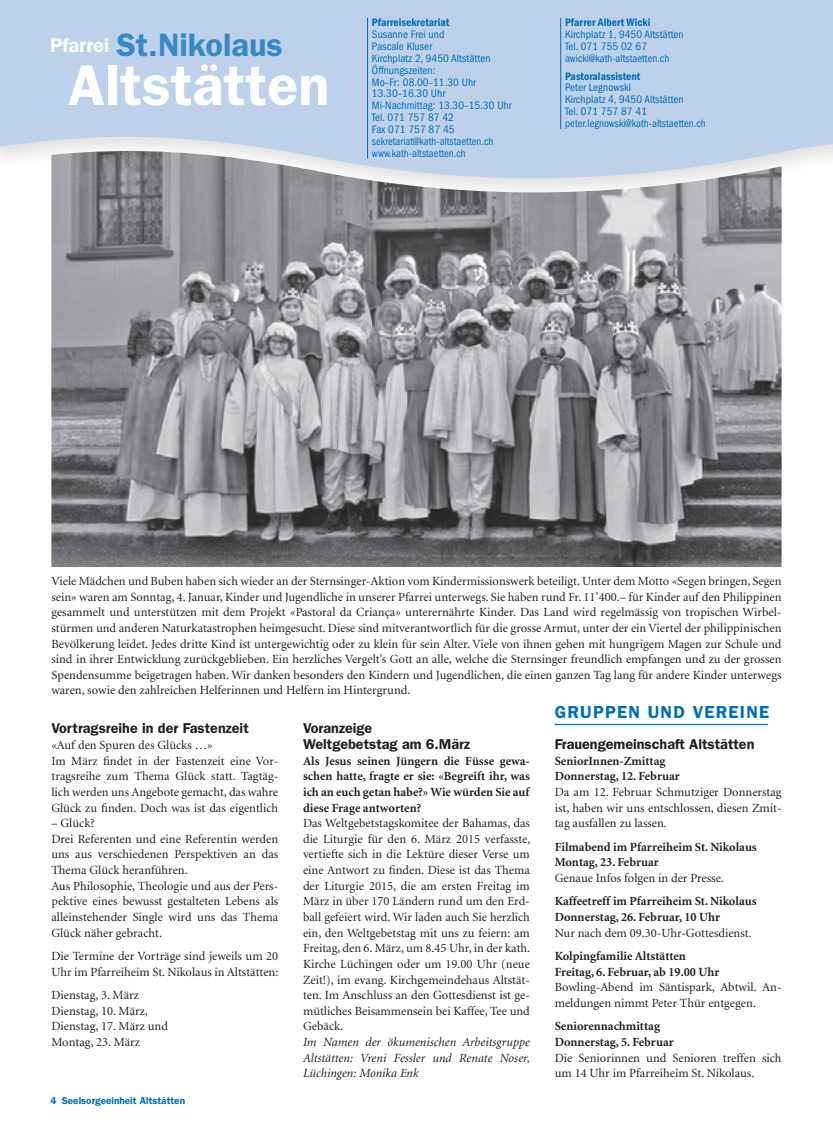
<style>
.page{position:relative;width:833px;height:1134px;background:#fff}
.page>*{position:absolute;margin:0;border:0;box-sizing:border-box;transform-origin:0 0}
.t1{font:600 57.5px "Franklin Gothic LT";color:#fff}
.t2{font:600 32.5px "Franklin Gothic LT";color:#3689c5}
.t3{font:600 17.5px "Franklin Gothic LT";letter-spacing:.07em;color:#006eb6}
.t4{font:600 14.38px/15.6px "Franklin Gothic LT";color:#231f20}
.t5{font:12.5px/15.6px "Minion LT";color:#231f20}
.t6{font:700 12.5px/15.6px "Minion LT";color:#231f20}
.t7{font:italic 12.5px/15.6px "Minion LT";color:#231f20;text-align:justify}
.t8{font:condensed 11.25px/11.9px "Franklin Gothic LT";letter-spacing:.005em;color:#006eb6}
.t9{font:600 condensed 11.25px "Franklin Gothic LT";letter-spacing:.005em;color:#006eb6}
.t10{font:600 10px "Franklin Gothic LT";color:#006eb6}
.s1{font-size:20px;color:#fff}
</style>
<div class="page">
<div style="left:0;top:0;width:833px;height:200px;background:#bed1ea"></div>
<hr style="left:560px;top:18px;width:1px;height:111px;background:#006eb6">
<hr style="left:367px;top:18px;width:1px;height:141px;background:#006eb6">
<hr style="left:555px;top:724px;width:213px;height:1px;background:#006eb6">
<img style="left:51px;top:151px;width:730px;height:416px">
<h2 class="t2" style="left:50px;top:26px;width:234px"><span class="s1">Pfarrei</span> St.Nikolaus</h2>
<h1 class="t1" style="left:68px;top:51px;width:263px">Altstätten</h1>
<p class="t9" style="left:372px;top:16px;width:79px">Pfarreisekretariat</p>
<p class="t8" style="left:372px;top:28px;width:141px">Susanne Frei und<br>Pascale Kluser<br>Kirchplatz 2, 9450 Altstätten<br>Öffnungszeiten:<br>Mo–Fr: 08.00–11.30 Uhr<br>13.30–16.30 Uhr<br>Mi-Nachmittag: 13.30–15.30 Uhr<br>Tel. 071 757 87 42<br>Fax 071 757 87 45 sekretariat@kath-altstaetten.ch www.kath-altstaetten.ch</p>
<p class="t9" style="left:565px;top:16px;width:87px">Pfarrer Albert Wicki</p>
<p class="t8" style="left:565px;top:28px;width:120px">Kirchplatz 1, 9450 Altstätten<br>Tel. 071 755 02 67 awicki@kath-altstaetten.ch</p>
<p class="t9" style="left:565px;top:69px;width:77px">Pastoralassistent</p>
<p class="t8" style="left:565px;top:82px;width:142px">Peter Legnowski<br>Kirchplatz 4, 9450 Altstätten<br>Tel. 071 757 87 41 peter.legnowski@kath-altstaetten.ch</p>
<p class="t5" style="left:51px;top:574px;width:732px">Viele Mädchen und Buben haben sich wieder an der Sternsinger-Aktion vom Kindermissionswerk beteiligt. Unter dem Motto «Segen bringen, Segen sein» waren am Sonntag, 4. Januar, Kinder und Jugendliche in unserer Pfarrei unterwegs. Sie haben rund Fr. 11’400.– für Kinder auf den Philippinen gesammelt und unterstützen mit dem Projekt «Pastoral da Criança» unterernährte Kinder. Das Land wird regelmässig von tropischen Wirbel&shy;stürmen und anderen Naturkatastrophen heimgesucht. Diese sind mitverantwortlich für die grosse Armut, unter der ein Viertel der philippinischen Bevölkerung leidet. Jedes dritte Kind ist untergewichtig oder zu klein für sein Alter. Viele von ihnen gehen mit hungrigem Magen zur Schule und sind in ihrer Entwicklung zurückgeblieben. Ein herzliches Vergelt’s Gott an alle, welche die Sternsinger freundlich empfangen und zu der grossen Spendensumme beigetragen haben. Wir danken besonders den Kindern und Jugendlichen, die einen ganzen Tag lang für andere Kinder unterwegs waren, sowie den zahlreichen Helferinnen und Helfern im Hintergrund.</p>
<p class="t4" style="left:303px;top:721px;width:169px">Voranzeige<br>Weltgebetstag am 6.März</p>
<p class="t6" style="left:303px;top:753px;width:228px;text-align:justify">Als Jesus seinen Jüngern die Füsse gewa&shy;schen hatte, fragte er sie: «Begreift ihr, was ich an euch getan habe?» Wie würden Sie auf diese Frage antworten?</p>
<p class="t5" style="left:303px;top:816px;width:229px;text-align:justify">Das Weltgebetstagskomitee der Bahamas, das die Liturgie für den 6. März 2015 verfasste, vertiefte sich in die Lektüre dieser Verse um eine Antwort zu finden. Diese ist das Thema der Liturgie 2015, die am ersten Freitag im März in über 170 Ländern rund um den Erd&shy;ball gefeiert wird. Wir laden auch Sie herzlich ein, den Weltgebetstag mit uns zu feiern: am Freitag, den 6. März, um 8.45 Uhr, in der kath.<br>Kirche Lüchingen oder um 19.00 Uhr (neue Zeit!), im evang. Kirchgemeindehaus Altstät&shy;ten. Im Anschluss an den Gottesdienst ist ge&shy;mütliches Beisammensein bei Kaffee, Tee und Gebäck.</p>
<p class="t7" style="left:303px;top:1035px;width:228px">Im Namen der ökumenischen Arbeitsgruppe Altstätten: Vreni Fessler und Renate Noser, Lüchingen: Monika Enk</p>
<h3 class="t3" style="left:555px;top:701px;width:216px">GRUPPEN UND VEREINE</h3>
<p class="t4" style="left:555px;top:736px;width:201px">Frauengemeinschaft Altstätten</p>
<p class="t6" style="left:555px;top:753px;width:127px">SeniorInnen-Zmittag<br>Donnerstag, 12. Februar</p>
<p class="t5" style="left:555px;top:785px;width:228px;text-align:justify">Da am 12. Februar Schmutziger Donnerstag ist, haben wir uns entschlossen, diesen Zmit&shy;tag ausfallen zu lassen.</p>
<p class="t6" style="left:555px;top:839px;width:204px">Filmabend im Pfarreiheim St. Nikolaus<br>Montag, 23. Februar</p>
<p class="t5" style="left:555px;top:870px;width:171px">Genaue Infos folgen in der Presse.</p>
<p class="t6" style="left:555px;top:894px;width:203px">Kaffeetreff im Pfarreiheim St. Nikolaus<br>Donnerstag, 26. Februar, 10 Uhr</p>
<p class="t5" style="left:555px;top:925px;width:198px">Nur nach dem 09.30-Uhr-Gottesdienst.</p>
<p class="t6" style="left:555px;top:948px;width:166px">Kolpingfamilie Altstätten<br>Freitag, 6. Februar, ab 19.00 Uhr</p>
<p class="t5" style="left:555px;top:980px;width:228px">Bowling-Abend im Säntispark, Abtwil. An&shy;meldungen nimmt Peter Thür entgegen.</p>
<p class="t6" style="left:555px;top:1019px;width:120px">Seniorennachmittag<br>Donnerstag, 5. Februar</p>
<p class="t5" style="left:555px;top:1050px;width:228px">Die Seniorinnen und Senioren treffen sich um 14 Uhr im Pfarreiheim St. Nikolaus.</p>
<p class="t4" style="left:51px;top:721px;width:199px">Vortragsreihe in der Fastenzeit</p>
<p class="t5" style="left:51px;top:738px;width:228px">«Auf den Spuren des Glücks …»<br>Im März findet in der Fastenzeit eine Vor&shy;tragsreihe zum Thema Glück statt. Tagtäg&shy;lich werden uns Angebote gemacht, das wahre Glück zu finden. Doch was ist das eigentlich</p>
<p class="t5" style="left:51px;top:816px;width:228px">– Glück?<br>Drei Referenten und eine Referentin werden uns aus verschiedenen Perspektiven an das Thema Glück heranführen.<br>Aus Philosophie, Theologie und aus der Pers&shy;pektive eines bewusst gestalteten Lebens als alleinstehender Single wird uns das Thema Glück näher gebracht.</p>
<p class="t5" style="left:51px;top:949px;width:228px">Die Termine der Vorträge sind jeweils um 20<br>Uhr im Pfarreiheim St. Nikolaus in Altstätten:</p>
<p class="t5" style="left:51px;top:988px;width:118px">Dienstag, 3. März<br>Dienstag, 10. März,<br>Dienstag, 17. März und<br>Montag, 23. März</p>
<p class="t10" style="left:51px;top:1094px;width:136px">4 Seelsorgeeinheit Altstätten</p>
</div>
